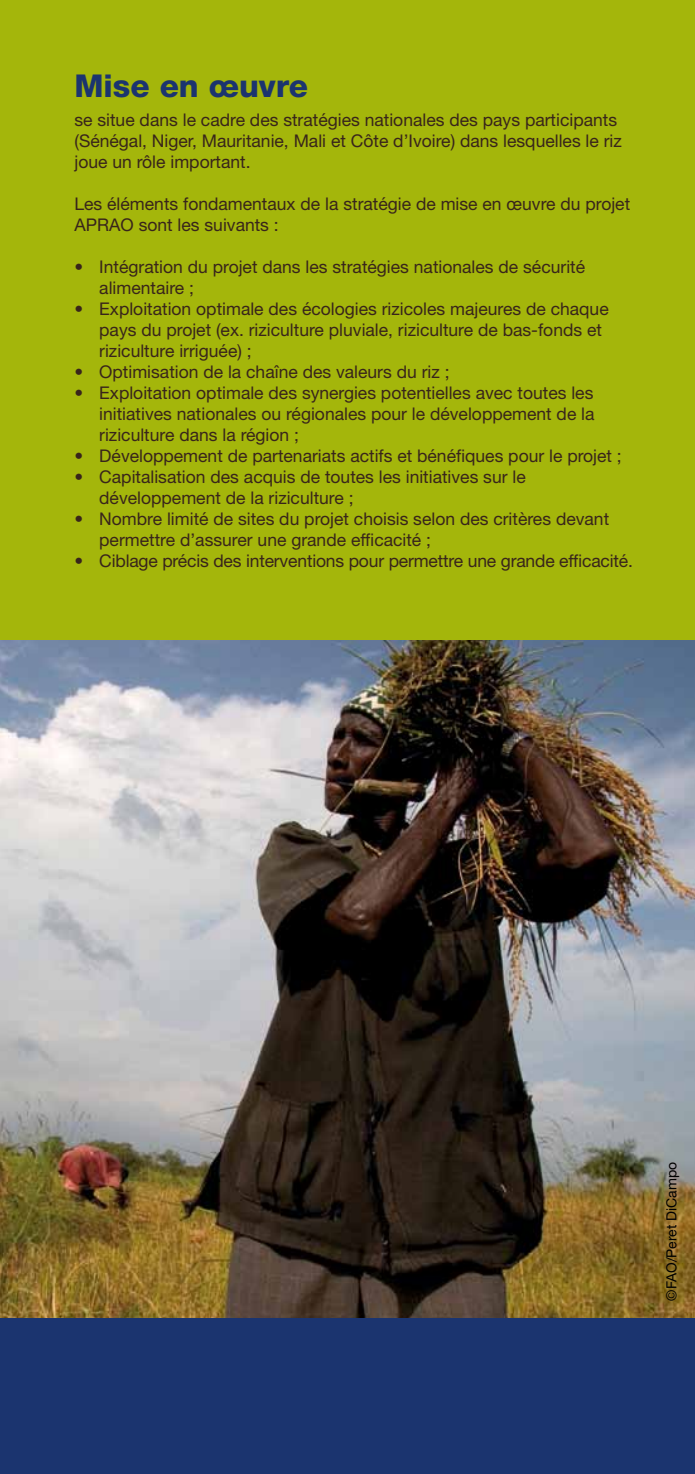
<style>
.page{position:relative;width:695px;height:1474px;background:#fff}
.page>*{position:absolute;margin:0;border:0;box-sizing:border-box;transform-origin:0 0}
.t1{font:800 31.5px "Helvetica Neue LT Std";color:#1b346f}
.t2{font:17.5px/21px "Helvetica Neue LT Std";color:#38241b}
.t3{font:14px "Helvetica Neue LT Std";color:#000}
</style>
<div class="page">
<img style="left:0;top:639px;width:694px;height:679px">
<div style="left:0;top:0;width:694px;height:639px;background:#a4b60b"></div>
<div style="left:0;top:1318px;width:694px;height:155px;background:#1b346f"></div>
<h1 class="t1" style="left:74px;top:67px;width:235px">Mise en œuvre</h1>
<p class="t2" style="left:74px;top:109px;width:549px">se situe dans le cadre des stratégies nationales des pays participants (Sénégal, Niger, Mauritanie, Mali et Côte d’Ivoire) dans lesquelles le riz joue un rôle important.</p>
<p class="t2" style="left:74px;top:193px;width:557px">Les éléments fondamentaux de la stratégie de mise en œuvre du projet<br>APRAO sont les suivants :</p>
<p class="t2" style="left:99px;top:256px;width:487px;text-indent:-25px">• Intégration du projet dans les stratégies nationales de sécurité alimentaire ;</p>
<p class="t2" style="left:99px;top:298px;width:511px;text-indent:-25px">• Exploitation optimale des écologies rizicoles majeures de chaque pays du projet (ex. riziculture pluviale, riziculture de bas-fonds et riziculture irriguée) ;</p>
<p class="t2" style="left:74px;top:361px;width:376px">• Optimisation de la chaîne des valeurs du riz ;</p>
<p class="t2" style="left:99px;top:382px;width:496px;text-align:justify;text-indent:-25px">• Exploitation optimale des synergies potentielles avec toutes les initiatives nationales ou régionales pour le développement de la riziculture dans la région ;</p>
<p class="t2" style="left:74px;top:445px;width:548px">• Développement de partenariats actifs et bénéfiques pour le projet ;</p>
<p class="t2" style="left:99px;top:466px;width:428px;text-indent:-25px">• Capitalisation des acquis de toutes les initiatives sur le développement de la riziculture ;</p>
<p class="t2" style="left:99px;top:508px;width:511px;text-indent:-25px">• Nombre limité de sites du projet choisis selon des critères devant permettre d’assurer une grande efficacité ;</p>
<p class="t2" style="left:74px;top:550px;width:560px">• Ciblage précis des interventions pour permettre une grande efficacité.</p>
<p class="t3" style="left:663px;top:1300px;width:140px;rotate:-90deg">©FAO/Peret DiCampo</p>
</div>
